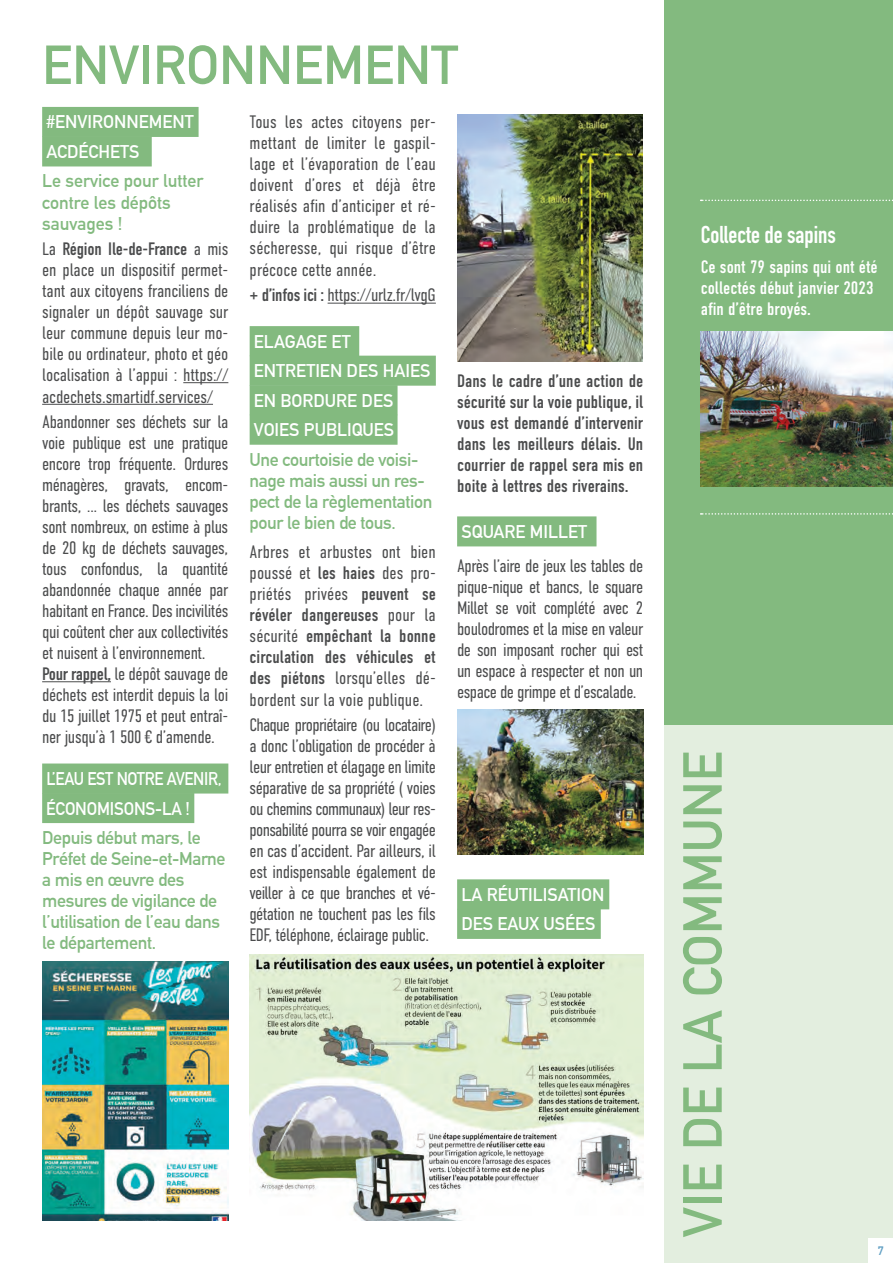
<style>
.page{position:relative;width:893px;height:1263px;background:#fff}
.page>*{position:absolute;margin:0;border:0;box-sizing:border-box;transform-origin:0 0}
.t1{font:700 54px "DIN Alternate";color:#83ba7f}
.t2{font:700 24px "DIN Condensed";color:#fff}
.t3{font:300 18px/21px "DIN Condensed";letter-spacing:-.025em;color:#4b4c4d;text-align:justify}
.t4{font:700 18px/21px "DIN Alternate";letter-spacing:-.02em;color:#83ba7f}
.t5{font:18px/21px "DIN Condensed";color:#4b4c4d;text-align:justify}
.t6{font:700 18px/29.5px "DIN Alternate";color:#fff}
.t7{font:18px/21px "DIN Condensed";color:#fff}
.t8{font:700 18px/21px "DIN Alternate";color:#83ba7f}
.t9{font:700 18px/29.5px "DIN Alternate";letter-spacing:-.02em;color:#fff;scale:.91 1}
.t10{font:700 12px "DIN Alternate";color:#609fc3}
.s1{font-weight:400}
</style>
<div class="page">
<div style="left:42px;top:107px;width:156px;height:30px;background:#83ba7f"></div>
<div style="left:42px;top:136px;width:110px;height:30px;background:#83ba7f"></div>
<hr style="left:183px;top:382px;width:45px;height:1px;background:#4b4c4d">
<hr style="left:42px;top:404px;width:171px;height:1px;background:#4b4c4d">
<hr style="left:42px;top:681px;width:69px;height:1px;background:#4b4c4d">
<div style="left:42px;top:763px;width:186px;height:30px;background:#83ba7f"></div>
<div style="left:42px;top:792px;width:152px;height:30px;background:#83ba7f"></div>
<img style="left:42px;top:961px;width:186px;height:259px">
<hr style="left:327px;top:302px;width:108px;height:1px;background:#4b4c4d">
<div style="left:249px;top:326px;width:110px;height:30px;background:#83ba7f"></div>
<div style="left:249px;top:355px;width:186px;height:30px;background:#83ba7f"></div>
<div style="left:249px;top:385px;width:148px;height:30px;background:#83ba7f"></div>
<div style="left:249px;top:414px;width:148px;height:30px;background:#83ba7f"></div>
<div style="left:457px;top:516px;width:139px;height:30px;background:#83ba7f"></div>
<div style="left:457px;top:879px;width:152px;height:30px;background:#83ba7f"></div>
<div style="left:457px;top:908px;width:143px;height:30px;background:#83ba7f"></div>
<img style="left:457px;top:114px;width:185px;height:247px">
<img style="left:457px;top:709px;width:186px;height:145px">
<div style="left:664px;top:725px;width:228px;height:537px;background:#e3eedf"></div>
<div style="left:867px;top:1237px;width:25px;height:25px;background:#fff"></div>
<div style="left:664px;top:0;width:228px;height:725px;background:#83ba7f"></div>
<svg style="left:700px;top:199px;width:193px;height:2px"></svg>
<svg style="left:700px;top:513px;width:193px;height:1px"></svg>
<img style="left:700px;top:331px;width:192px;height:156px">
<img style="left:249px;top:954px;width:394px;height:266px">
<h1 class="t1" style="left:42px;top:24px;width:417px">ENVIRONNEMENT</h1>
<p class="t6" style="left:46px;top:106px;width:149px">#ENVIRONNEMENT<br>ACDÉCHETS</p>
<p class="t8" style="left:42px;top:169px;width:163px">Le service pour lutter contre les dépôts sauvages !</p>
<p class="t3" style="left:42px;top:238px;width:188px">La <span class="s1">Région Ile-de-France</span> a mis en place un dispositif permet&shy;tant aux citoyens franciliens de signaler un dépôt sauvage sur leur commune depuis leur mo&shy;bile ou ordinateur, photo et géo localisation à l’appui : https:// acdechets.smartidf.services/</p>
<p class="t3" style="left:42px;top:411px;width:188px;text-align:left">Abandonner ses déchets sur la voie publique est une pratique encore trop fréquente. Ordures ménagères, gravats, encom&shy;brants, … les déchets sauvages sont nombreux, on estime à plus de 20 kg de déchets sauvages, tous confondus, la quantité abandonnée chaque année par habitant en France. Des incivilités qui coûtent cher aux collectivités et nuisent à l’environnement.<br><span class="s1">Pour rappel,</span> le dépôt sauvage de déchets est interdit depuis la loi du 15 juillet 1975 et peut entraî&shy;ner jusqu’à 1 500 € d’amende.</p>
<p class="t9" style="left:46px;top:762px;width:194px">L’EAU EST NOTRE AVENIR,<br>ÉCONOMISONS-LA !</p>
<p class="t4" style="left:42px;top:825px;width:185px">Depuis début mars, le<br>Préfet de Seine-et-Marne a mis en œuvre des mesures de vigilance de l’utilisation de l’eau dans le département.</p>
<p class="t3" style="left:249px;top:112px;width:188px">Tous les actes citoyens per&shy;mettant de limiter le gaspil&shy;lage et l’évaporation de l’eau doivent d’ores et déjà être réalisés afin d’anticiper et ré&shy;duire la problématique de la sécheresse, qui risque d’être précoce cette année.</p>
<p class="t3" style="left:249px;top:285px;width:188px"><span class="s1">+ d’infos ici :</span> https://urlz.fr/lvgG</p>
<p class="t6" style="left:254px;top:325px;width:178px">ELAGAGE ET<br>ENTRETIEN DES HAIES<br>EN BORDURE DES<br>VOIES PUBLIQUES</p>
<p class="t4" style="left:249px;top:447px;width:184px">Une courtoisie de voisi&shy;nage mais aussi un res&shy;pect de la règlementation pour le bien de tous.</p>
<p class="t3" style="left:249px;top:541px;width:188px">Arbres et arbustes ont bien poussé et <span class="s1">les haies</span> des pro&shy;priétés privées <span class="s1">peuvent se révéler dangereuses</span> pour la sécurité <span class="s1">empêchant la bonne circulation des véhicules et des piétons</span> lorsqu’elles dé&shy;bordent sur la voie publique.</p>
<p class="t3" style="left:249px;top:714px;width:188px">Chaque propriétaire (ou locataire) a donc l’obligation de procéder à leur entretien et élagage en limite séparative de sa propriété ( voies ou chemins communaux) leur res&shy;ponsabilité pourra se voir engagée en cas d’accident. Par ailleurs, il est indispensable également de veiller à ce que branches et vé&shy;gétation ne touchent pas les fils EDF, téléphone, éclairage public.</p>
<p class="t5" style="left:457px;top:370px;width:188px">Dans le cadre d’une action de sécurité sur la voie publique, il vous est demandé d’intervenir dans les meilleurs délais. Un courrier de rappel sera mis en boite à lettres des riverains.</p>
<p class="t6" style="left:461px;top:515px;width:127px">SQUARE MILLET</p>
<p class="t3" style="left:457px;top:555px;width:188px">Après l’aire de jeux les tables de pique-nique et bancs, le square Millet se voit complété avec 2 boulodromes et la mise en valeur de son imposant rocher qui est un espace à respecter et non un espace de grimpe et d’escalade.</p>
<p class="t6" style="left:461px;top:878px;width:144px">LA RÉUTILISATION<br>DES EAUX USÉES</p>
<h2 class="t2" style="left:700px;top:219px;width:137px">Collecte de sapins</h2>
<p class="t7" style="left:700px;top:256px;width:178px">Ce sont 79 sapins qui ont été collectés début janvier 2023 afin d’être broyés.</p>
<h1 class="t1" style="left:661px;top:1236px;width:487px;rotate:-90deg">VIE DE LA COMMUNE</h1>
<p class="t10" style="left:877px;top:1241px;width:7px">7</p>
</div>
